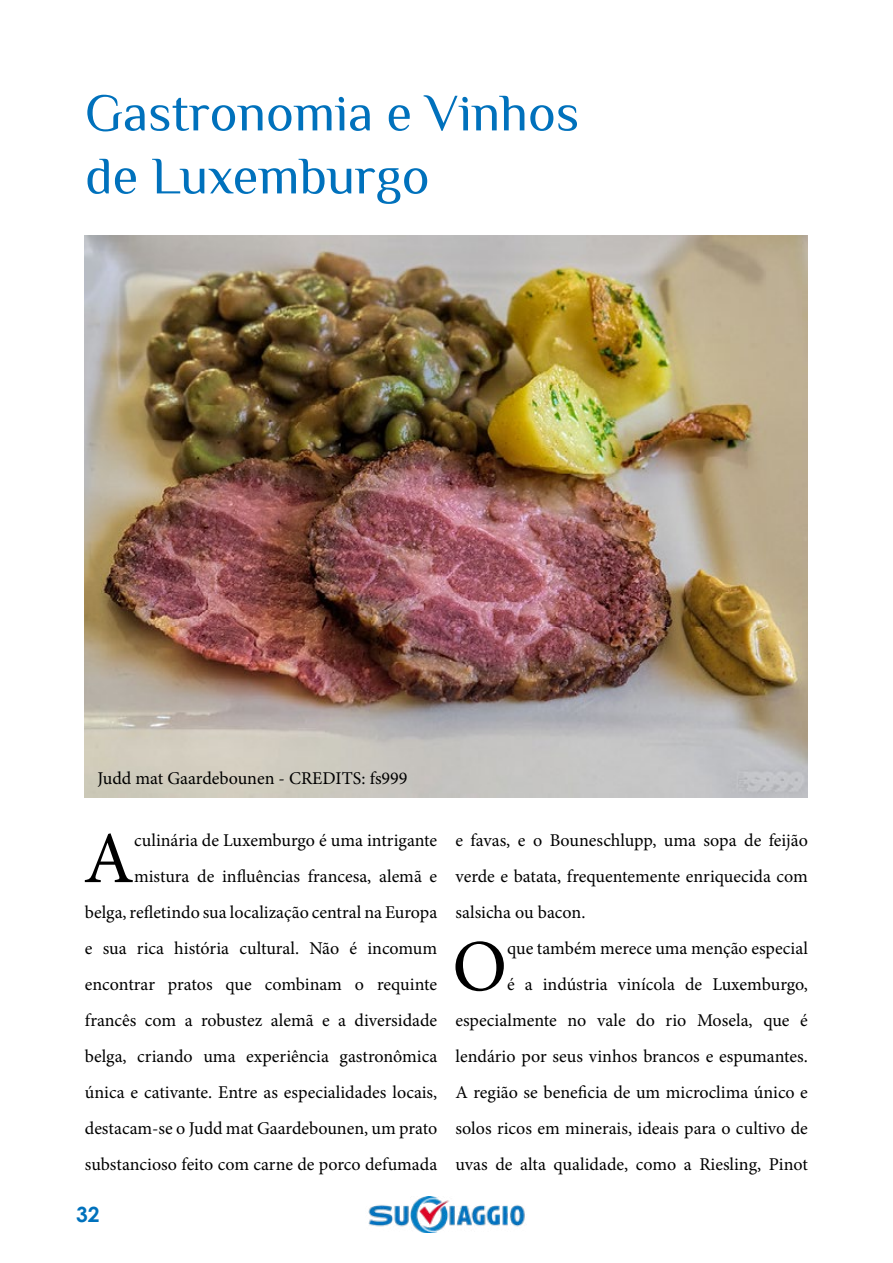
<style>
.page{position:relative;width:893px;height:1263px;background:#fff}
.page>*{position:absolute;margin:0;border:0;box-sizing:border-box;transform-origin:0 0}
.t1{font:73.35px "Minion Pro";color:#000}
.t2{font:52.5px/63px "Philosopher";color:#0071bc}
.t3{font:700 21px "Century Gothic";color:#0071bc}
.t4{font:18px/36px "Minion Pro";color:#000;text-align:right}
</style>
<div class="page">
<img style="left:368px;top:1196px;width:157px;height:36px">
<img style="left:85px;top:236px;width:723px;height:561px">
<h2 class="t2" style="left:85px;top:82px;width:496px">Gastronomia e Vinhos de Luxemburgo</h2>
<p class="t4" style="left:98px;top:761px;width:311px">Judd mat Gaardebounen - CREDITS: fs999</p>
<p class="t4" style="left:85px;top:822px;width:354px">culinária de Luxemburgo é uma intrigante mistura de influências francesa, alemã e<br>belga, refletindo sua localização central na Europa e sua rica história cultural. Não é incomum encontrar pratos que combinam o requinte francês com a robustez alemã e a diversidade belga, criando uma experiência gastronômica única e cativante. Entre as especialidades locais, destacam-se o Judd mat Gaardebounen, um prato substancioso feito com carne de porco defumada</p>
<p class="t4" style="left:455px;top:822px;width:354px;text-align:justify">e favas, e o Bouneschlupp, uma sopa de feijão verde e batata, frequentemente enriquecida com salsicha ou bacon.</p>
<h1 class="t1" style="left:83px;top:809px;width:52px">A</h1>
<p class="t4" style="left:455px;top:930px;width:354px">que também merece uma menção especial<br>é a indústria vinícola de Luxemburgo, especialmente no vale do rio Mosela, que é lendário por seus vinhos brancos e espumantes.<br>A região se beneficia de um microclima único e solos ricos em minerais, ideais para o cultivo de uvas de alta qualidade, como a Riesling, Pinot</p>
<h1 class="t1" style="left:452px;top:917px;width:56px">O</h1>
<p class="t3" style="left:76px;top:1199px;width:25px">32</p>
</div>
